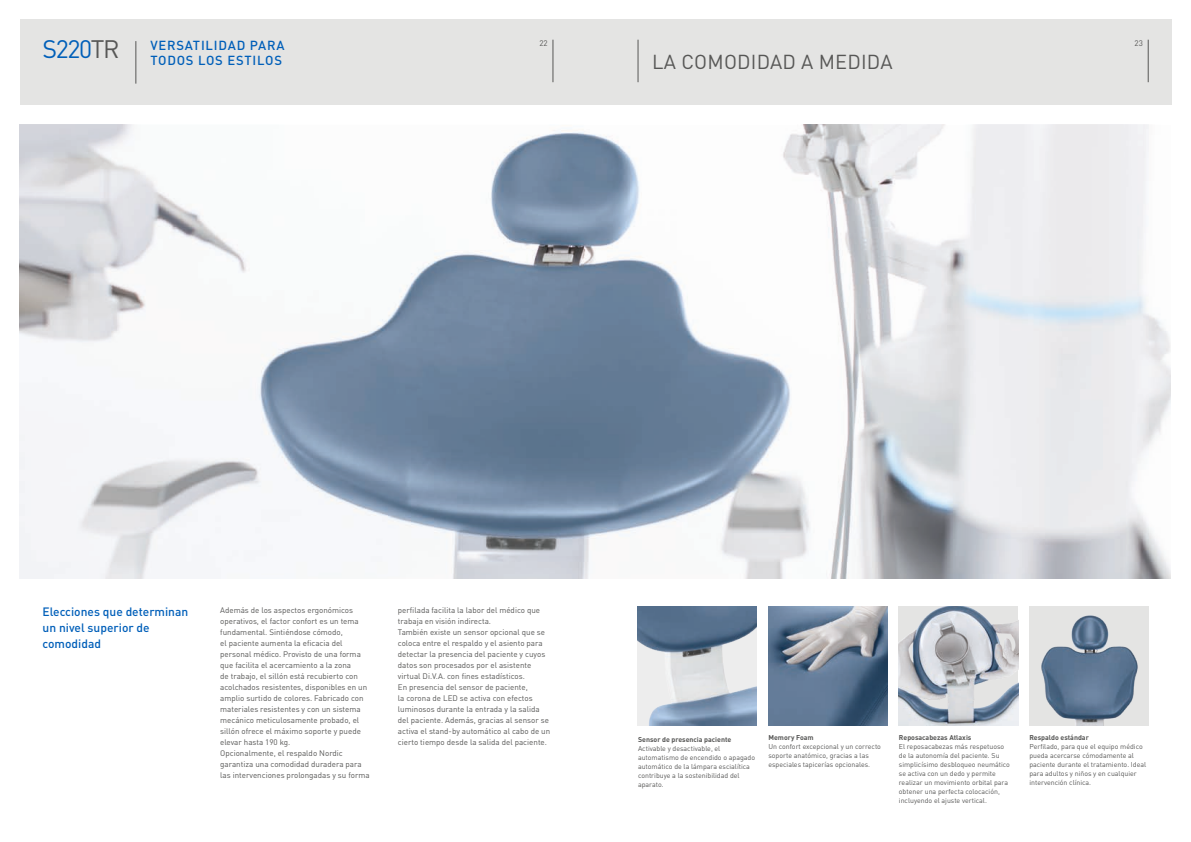
<style>
.page{position:relative;width:1191px;height:842px;background:#fff}
.page>*{position:absolute;margin:0;border:0;box-sizing:border-box;transform-origin:0 0}
.t1{font:25px "DIN Pro";letter-spacing:-.055em;color:#005fb9}
.t2{font:20px "DIN Pro";letter-spacing:.01em;color:#575756}
.t3{font:500 13px/15.6px "DIN Pro";letter-spacing:.06em;color:#005fb9}
.t4{font:500 12px/16px "DIN Pro";color:#005fb9}
.t5{font:8px/11px "DIN Pro";color:#575756}
.t6{font:7px/9px "DIN Pro";color:#575756}
.t7{font:700 7px "DIN Pro";color:#575756}
.s1{color:#575756}
</style>
<div class="page">
<div style="left:20px;top:20px;width:1151px;height:85px;background:#e4e4e3"></div>
<hr style="left:136px;top:41px;width:1px;height:43px;background:#575756">
<hr style="left:553px;top:40px;width:1px;height:42px;background:#575756">
<hr style="left:1148px;top:40px;width:1px;height:42px;background:#575756">
<hr style="left:638px;top:40px;width:1px;height:42px;background:#575756">
<img style="left:20px;top:125px;width:1150px;height:453px">
<img style="left:899px;top:607px;width:119px;height:119px">
<img style="left:1029px;top:607px;width:119px;height:119px">
<img style="left:768px;top:607px;width:119px;height:119px">
<img style="left:638px;top:607px;width:119px;height:119px">
<h1 class="t1" style="left:43px;top:32px;width:78px">S220<span class="s1">TR</span></h1>
<p class="t5" style="left:539px;top:37px;width:10px">22</p>
<p class="t5" style="left:1134px;top:37px;width:10px">23</p>
<h3 class="t3" style="left:150px;top:37px;width:136px">VERSATILIDAD PARA<br>TODOS LOS ESTILOS</h3>
<h2 class="t2" style="left:652px;top:48px;width:242px">LA COMODIDAD A MEDIDA</h2>
<h3 class="t4" style="left:43px;top:603px;width:147px">Elecciones que determinan un nivel superior de comodidad</h3>
<p class="t5" style="left:220px;top:604px;width:151px">Además de los aspectos ergonómicos operativos, el factor confort es un tema fundamental. Sintiéndose cómodo,<br>el paciente aumenta la eficacia del personal médico. Provisto de una forma que facilita el acercamiento a la zona<br>de trabajo, el sillón está recubierto con acolchados resistentes, disponibles en un amplio surtido de colores. Fabricado con materiales resistentes y con un sistema mecánico meticulosamente probado, el sillón ofrece el máximo soporte y puede elevar hasta 190 kg.<br>Opcionalmente, el respaldo Nordic garantiza una comodidad duradera para las intervenciones prolongadas y su forma</p>
<p class="t5" style="left:398px;top:604px;width:154px">perfilada facilita la labor del médico que trabaja en visión indirecta.<br>También existe un sensor opcional que se coloca entre el respaldo y el asiento para detectar la presencia del paciente y cuyos datos son procesados por el asistente virtual Di.V.A. con fines estadísticos.<br>En presencia del sensor de paciente,<br>la corona de LED se activa con efectos luminosos durante la entrada y la salida del paciente. Además, gracias al sensor se activa el stand-by automático al cabo de un cierto tiempo desde la salida del paciente.</p>
<p class="t7" style="left:638px;top:735px;width:95px">Sensor de presencia paciente</p>
<p class="t6" style="left:638px;top:744px;width:118px">Activable y desactivable, el automatismo de encendido o apagado automático de la lámpara escialítica contribuye a la sostenibilidad del aparato.</p>
<p class="t7" style="left:768px;top:732px;width:47px">Memory Foam</p>
<p class="t6" style="left:768px;top:741px;width:114px">Un confort excepcional y un correcto soporte anatómico, gracias a las especiales tapicerías opcionales.</p>
<p class="t7" style="left:899px;top:732px;width:74px">Reposacabezas Atlaxis</p>
<p class="t6" style="left:899px;top:741px;width:113px">El reposacabezas más respetuoso de la autonomía del paciente. Su simplicísimo desbloqueo neumático se activa con un dedo y permite realizar un movimiento orbital para obtener una perfecta colocación, incluyendo el ajuste vertical.</p>
<p class="t7" style="left:1029px;top:732px;width:61px">Respaldo estándar</p>
<p class="t6" style="left:1029px;top:741px;width:118px">Perfilado, para que el equipo médico pueda acercarse cómodamente al paciente durante el tratamiento. Ideal para adultos y niños y en cualquier intervención clínica.</p>
</div>
